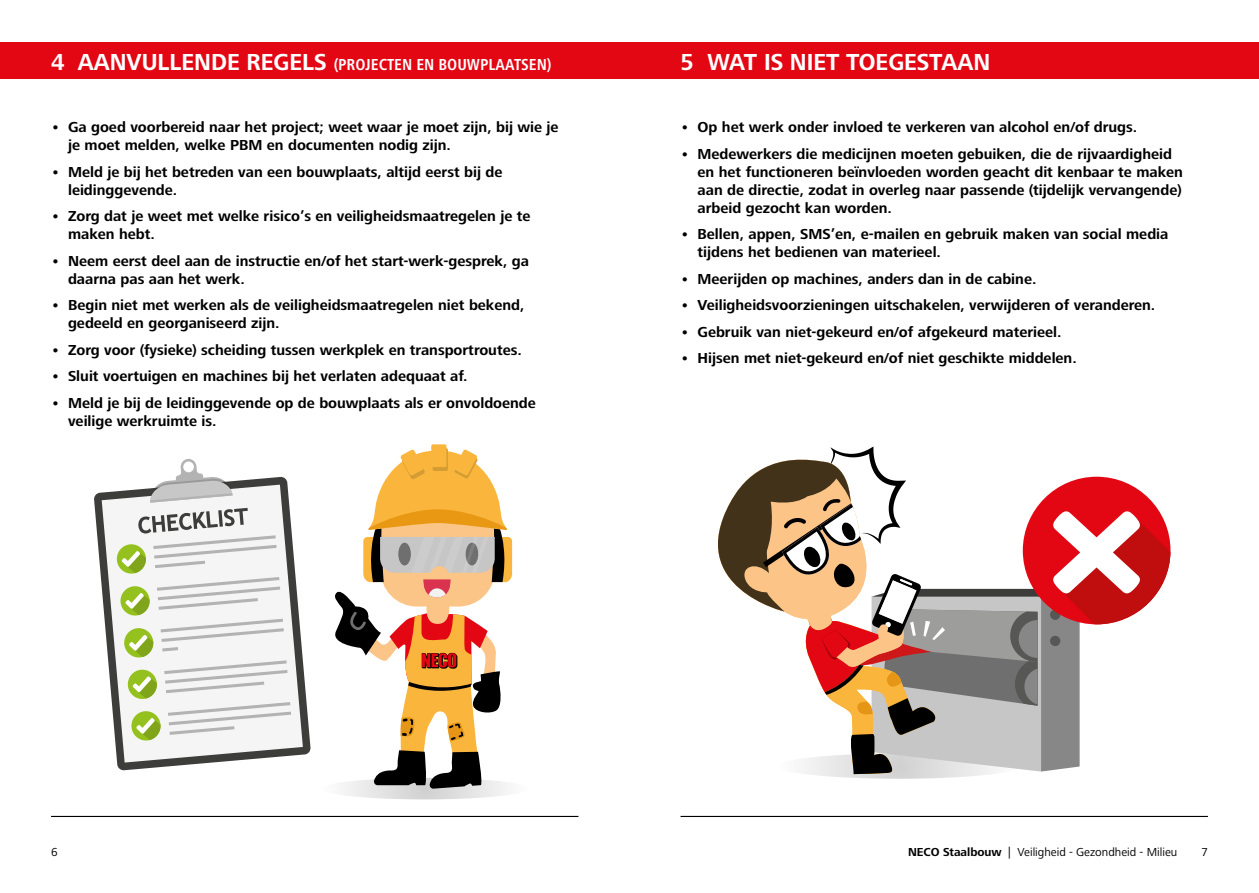
<style>
.page{position:relative;width:1259px;height:893px;background:#fff}
.page>*{position:absolute;margin:0;border:0;box-sizing:border-box;transform-origin:0 0}
.t1{font:700 24px "Frutiger Next LT";color:#fff;scale:.95 1}
.t2{font:700 condensed 16.5px "Frutiger Next LT";color:#fff}
.t3{font:700 15px/18px "Frutiger Next LT";color:#000}
.t4{font:12px "Frutiger Next LT";color:#000}
.s1{font-stretch:normal;font-size:24px}
.s2{font-weight:700}
</style>
<div class="page">
<svg style="left:776px;top:753px;width:245px;height:26px"></svg>
<div style="left:0;top:43px;width:629px;height:36px;background:#e30613"></div>
<div style="left:629px;top:43px;width:630px;height:36px;background:#e30613"></div>
<svg style="left:94px;top:492px;width:217px;height:278px"></svg>
<svg style="left:102px;top:491px;width:201px;height:271px"></svg>
<svg style="left:116px;top:459px;width:175px;height:282px"></svg>
<div style="left:431px;top:444px;width:15px;height:23px;background:#fab63c;border-radius:2px"></div>
<svg style="left:335px;top:449px;width:177px;height:331px"></svg>
<svg style="left:321px;top:778px;width:208px;height:21px"></svg>
<svg style="left:718px;top:446px;width:452px;height:328px"></svg>
<hr style="left:51px;top:816px;width:527px;height:1px;background:#000">
<hr style="left:680px;top:816px;width:528px;height:1px;background:#000">
<p class="t2" style="left:51px;top:55px;width:502px"><span class="s1">4 AANVULLENDE REGELS</span> (PROJECTEN EN BOUWPLAATSEN)</p>
<p class="t3" style="left:68px;top:118px;width:492px;text-indent:-17px">• Ga goed voorbereid naar het project; weet waar je moet zijn, bij wie je je moet melden, welke PBM en documenten nodig zijn.</p>
<p class="t3" style="left:68px;top:163px;width:436px;text-indent:-17px">• Meld je bij het betreden van een bouwplaats, altijd eerst bij de leidinggevende.</p>
<p class="t3" style="left:68px;top:207px;width:464px;text-indent:-17px">• Zorg dat je weet met welke risico’s en veiligheidsmaatregelen je te maken hebt.</p>
<p class="t3" style="left:68px;top:252px;width:462px;text-indent:-17px">• Neem eerst deel aan de instructie en/of het start-werk-gesprek, ga daarna pas aan het werk.</p>
<p class="t3" style="left:68px;top:296px;width:458px;text-indent:-17px">• Begin niet met werken als de veiligheidsmaatregelen niet bekend, gedeeld en georganiseerd zijn.</p>
<p class="t3" style="left:51px;top:341px;width:472px">• Zorg voor (fysieke) scheiding tussen werkplek en transportroutes.</p>
<p class="t3" style="left:51px;top:367px;width:418px">• Sluit voertuigen en machines bij het verlaten adequaat af.</p>
<p class="t3" style="left:68px;top:394px;width:469px;text-indent:-17px">• Meld je bij de leidinggevende op de bouwplaats als er onvoldoende veilige werkruimte is.</p>
<h1 class="t1" style="left:680px;top:48px;width:327px">5 WAT IS NIET TOEGESTAAN</h1>
<p class="t3" style="left:680px;top:118px;width:458px">• Op het werk onder invloed te verkeren van alcohol en/of drugs.</p>
<p class="t3" style="left:697px;top:145px;width:487px;text-indent:-17px">• Medewerkers die medicijnen moeten gebuiken, die de rijvaardigheid en het functioneren beïnvloeden worden geacht dit kenbaar te maken aan de directie, zodat in overleg naar passende (tijdelijk vervangende) arbeid gezocht kan worden.</p>
<p class="t3" style="left:697px;top:225px;width:472px;text-indent:-17px">• Bellen, appen, SMS’en, e-mailen en gebruik maken van social media tijdens het bedienen van materieel.</p>
<p class="t3" style="left:680px;top:270px;width:357px">• Meerijden op machines, anders dan in de cabine.</p>
<p class="t3" style="left:680px;top:296px;width:476px">• Veiligheidsvoorzieningen uitschakelen, verwijderen of veranderen.</p>
<p class="t3" style="left:680px;top:323px;width:382px">• Gebruik van niet-gekeurd en/of afgekeurd materieel.</p>
<p class="t3" style="left:680px;top:349px;width:398px">• Hijsen met niet-gekeurd en/of niet geschikte middelen.</p>
<p class="t4" style="left:51px;top:845px;width:8px">6</p>
<p class="t4" style="left:908px;top:845px;width:271px"><span class="s2">NECO Staalbouw</span> | Veiligheid - Gezondheid - Milieu</p>
<p class="t4" style="left:1201px;top:845px;width:8px">7</p>
</div>
